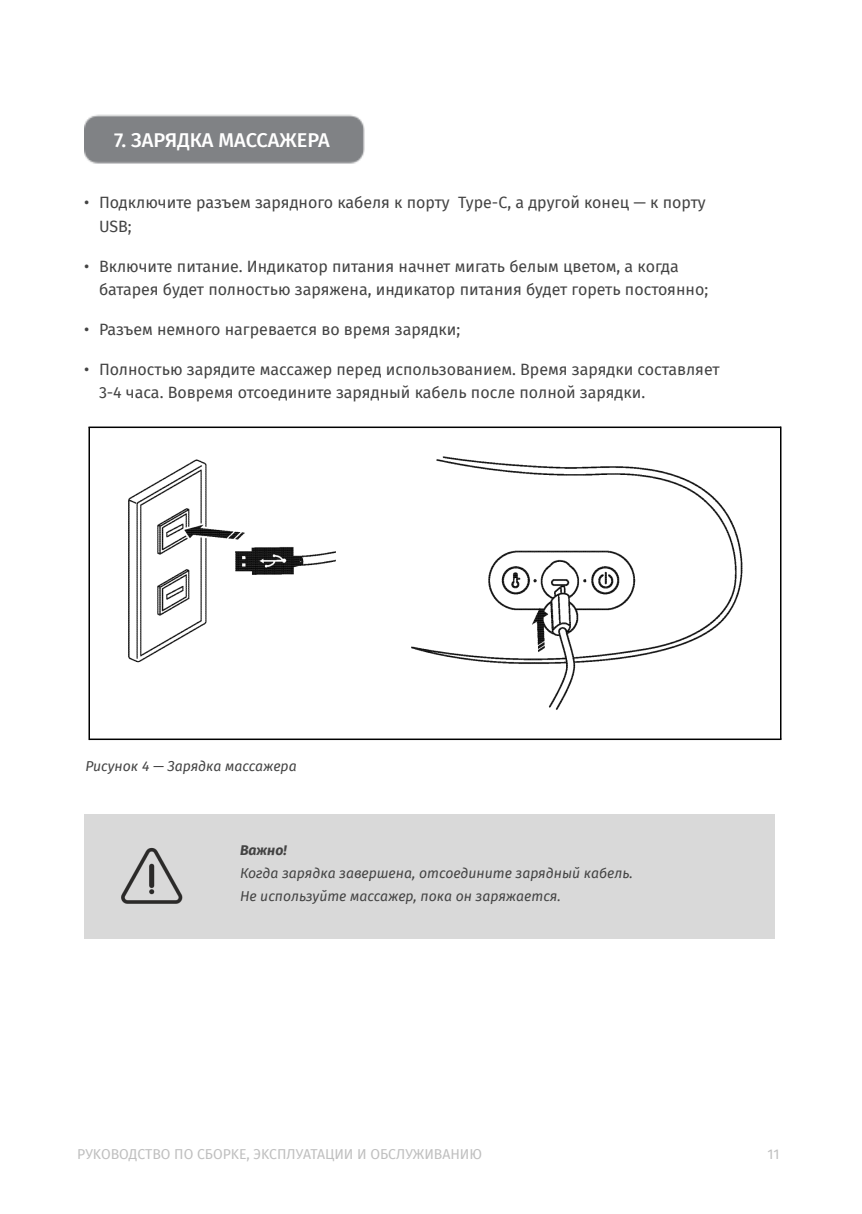
<style>
.page{position:relative;width:862px;height:1214px;background:#fff}
.page>*{position:absolute;margin:0;border:0;box-sizing:border-box;transform-origin:0 0}
.t1{font:500 20px "Fira Sans";color:#fff}
.t2{font:16px/23.6px "Fira Sans";color:#434343}
.t3{font:italic 14px/23.2px "Fira Sans";color:#434343}
.t4{font:14px "Fira Sans";color:#bfbfbf}
.t5{font:italic 700 14px "Fira Sans";color:#434343}
</style>
<div class="page">
<img style="left:84px;top:114px;width:281px;height:50px">
<div style="left:84px;top:814px;width:142px;height:124px;background:#d9d9d9"></div>
<div style="left:226px;top:814px;width:550px;height:124px;background:#d9d9d9"></div>
<img style="left:128px;top:456px;width:615px;height:254px">
<hr style="left:88px;top:427px;width:693px;height:1px;background:#000">
<hr style="left:780px;top:427px;width:2px;height:312px;background:#000">
<hr style="left:89px;top:739px;width:693px;height:1px;background:#000">
<hr style="left:88px;top:427px;width:2px;height:313px;background:#000">
<img style="left:121px;top:847px;width:62px;height:57px">
<p class="t1" style="left:114px;top:128px;width:217px">7. ЗАРЯДКА МАССАЖЕРА</p>
<p class="t2" style="left:99px;top:191px;width:608px;text-indent:-15px">• Подключите разъем зарядного кабеля к порту Type-C, а другой конец — к порту<br>USB;</p>
<p class="t2" style="left:99px;top:255px;width:611px;text-indent:-15px">• Включите питание. Индикатор питания начнет мигать белым цветом, а когда батарея будет полностью заряжена, индикатор питания будет гореть постоянно;</p>
<p class="t2" style="left:84px;top:318px;width:378px">• Разъем немного нагревается во время зарядки;</p>
<p class="t2" style="left:99px;top:357px;width:622px;text-indent:-15px">• Полностью зарядите массажер перед использованием. Время зарядки составляет<br>3-4 часа. Вовремя отсоедините зарядный кабель после полной зарядки.</p>
<p class="t3" style="left:86px;top:754px;width:213px">Рисунок 4 — Зарядка массажера</p>
<p class="t5" style="left:240px;top:842px;width:48px">Важно!</p>
<p class="t3" style="left:240px;top:861px;width:394px">Когда зарядка завершена, отсоедините зарядный кабель.<br>Не используйте массажер, пока он заряжается.</p>
<p class="t4" style="left:77px;top:1145px;width:406px">PУKOBOДCTBO ПO CБOPKE, ЭKCПЛУATAЦИИ И OБCЛУЖИBAHИЮ</p>
<p class="t4" style="left:768px;top:1145px;width:13px">11</p>
</div>
